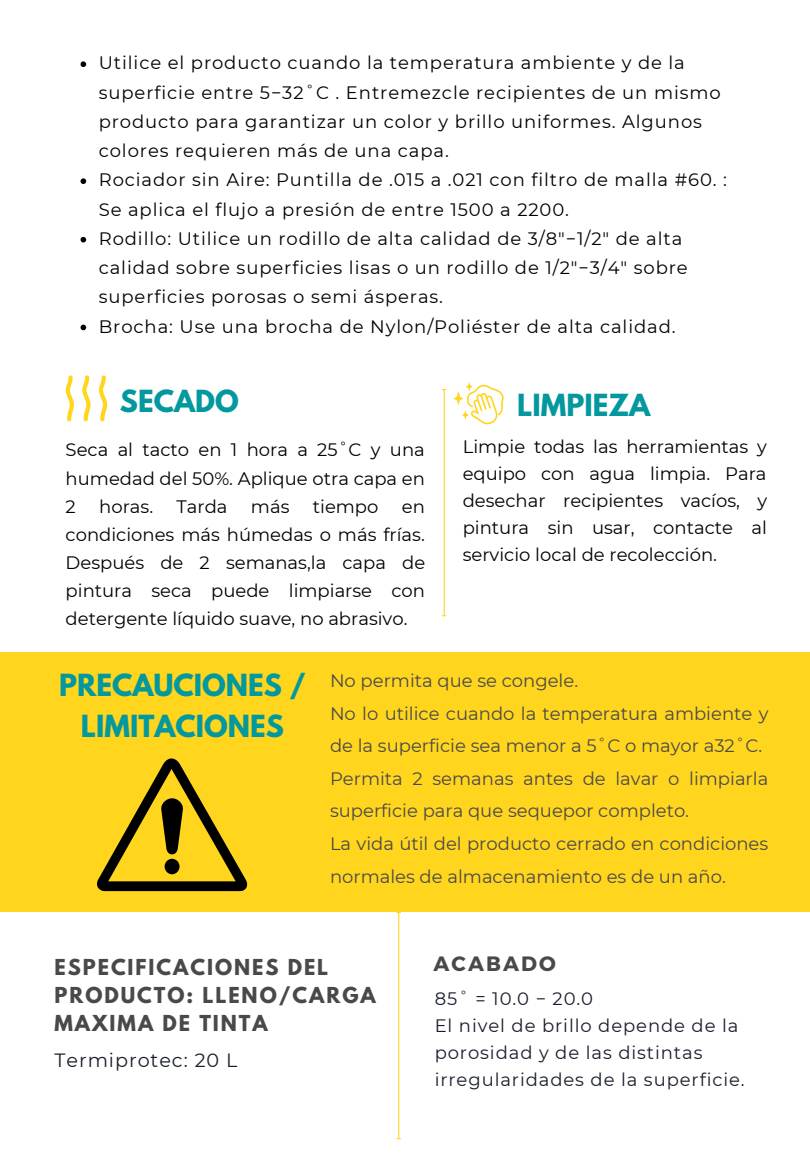
<style>
.page{position:relative;width:810px;height:1170px;background:#fff}
.page>*{position:absolute;margin:0;border:0;box-sizing:border-box;transform-origin:0 0}
.t1{font:700 27px/40.5px "League Spartan";color:#03989e;text-align:center}
.t2{font:700 20.7px "Montserrat";letter-spacing:.1em;color:#494948}
.t3{font:700 19.5px/28.2px "League Spartan";letter-spacing:.1em;color:#494948}
.t4{font:19.2px "Montserrat";letter-spacing:.05em;color:#191d2d}
.t5{font:18px/29.2px "Montserrat";letter-spacing:.05em;color:#000;text-align:justify}
.t6{font:18px/32.7px "Montserrat";color:#494948}
.t7{font:18px/27px "Montserrat";letter-spacing:.05em;color:#191d2d}
</style>
<div class="page">
<div style="left:0;top:652px;width:810px;height:260px;background:#ffd51e"></div>
<hr style="left:444px;top:390px;width:1px;height:225px;background:#ffd51e">
<svg style="left:66px;top:375px;width:41px;height:46px"></svg>
<svg style="left:453px;top:382px;width:51px;height:42px"></svg>
<svg style="left:97px;top:758px;width:151px;height:133px"></svg>
<svg style="left:81px;top:61px;width:5px;height:6px"></svg>
<svg style="left:81px;top:178px;width:5px;height:6px"></svg>
<svg style="left:81px;top:237px;width:5px;height:6px"></svg>
<svg style="left:81px;top:325px;width:5px;height:5px"></svg>
<hr style="left:398px;top:913px;width:1px;height:225px;background:#ffd51e">
<p class="t5" style="left:99px;top:48px;width:630px;text-align:left">Utilice el producto cuando la temperatura ambiente y de la superficie entre 5−32˚C . Entremezcle recipientes de un mismo producto para garantizar un color y brillo uniformes. Algunos colores requieren más de una capa.<br>Rociador sin Aire: Puntilla de .015 a .021 con filtro de malla #60. :<br>Se aplica el flujo a presión de entre 1500 a 2200.<br>Rodillo: Utilice un rodillo de alta calidad de 3/8"−1/2" de alta calidad sobre superficies lisas o un rodillo de 1/2"−3/4" sobre superficies porosas o semi ásperas.<br>Brocha: Use una brocha de Nylon/Poliéster de alta calidad.</p>
<h1 class="t1" style="left:120px;top:384px;width:120px">SECADO</h1>
<p class="t5" style="left:66px;top:436px;width:361px;line-height:28.2px">Seca al tacto en 1 hora a 25˚C y una humedad del 50%. Aplique otra capa en 2</p>
<p class="t5" style="left:99px;top:492px;width:55px">horas.</p>
<p class="t5" style="left:177px;top:492px;width:52px">Tarda</p>
<p class="t5" style="left:251px;top:492px;width:40px">más</p>
<p class="t5" style="left:313px;top:492px;width:67px">tiempo</p>
<p class="t5" style="left:66px;top:492px;width:361px;line-height:28.2px;text-indent:336px">en condiciones más húmedas o más frías.<br>Después de 2 semanas,la capa de pintura seca puede limpiarse con detergente líquido suave, no abrasivo.</p>
<h1 class="t1" style="left:517px;top:389px;width:135px">LIMPIEZA</h1>
<p class="t5" style="left:463px;top:433px;width:306px;line-height:27px">Limpie todas las herramientas y equipo con agua limpia. Para desechar recipientes vacíos, y pintura sin usar, contacte al servicio local de recolección.</p>
<h1 class="t1" style="left:59px;top:669px;width:248px">PRECAUCIONES /<br>LIMITACIONES</h1>
<p class="t6" style="left:330px;top:664px;width:440px">No permita que se congele.<br>No lo utilice cuando la temperatura ambiente y de la superficie sea menor a 5˚C o mayor a32˚C.<br>Permita 2 semanas antes de lavar o limpiarla superficie para que sequepor completo.<br>La vida útil del producto cerrado en condiciones normales de almacenamiento es de un año.</p>
<p class="t3" style="left:55px;top:955px;width:323px">ESPECIFICACIONES DEL<br>PRODUCTO: LLENO/CARGA<br>MAXIMA DE TINTA</p>
<p class="t4" style="left:55px;top:1049px;width:184px">Termiprotec: 20 L</p>
<p class="t2" style="left:434px;top:950px;width:124px">ACABADO</p>
<p class="t7" style="left:435px;top:985px;width:312px">85˚ = 10.0 − 20.0<br>El nivel de brillo depende de la porosidad y de las distintas irregularidades de la superficie.</p>
</div>
